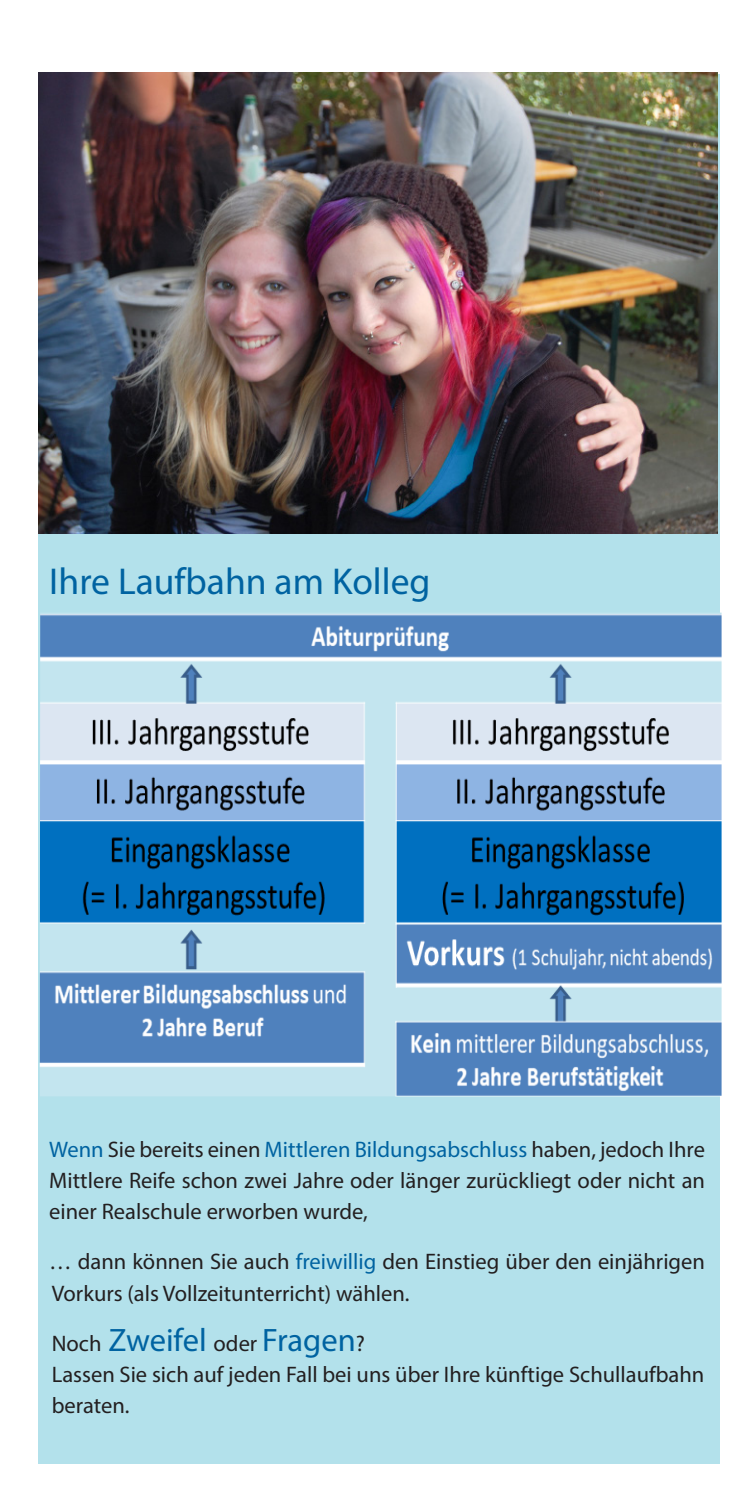
<style>
.page{position:relative;width:745px;height:1489px;background:#fff}
.page>*{position:absolute;margin:0;border:0;box-sizing:border-box;transform-origin:0 0}
.StN__Referat_9_10_5{font:37.5px "Myriad Pro";color:#0063a1}
.StN__Referat_9_10_5-2{font:32.5px "Myriad Pro";color:#0063a1}
.StN__Referat_9_10_5-3{font:22.5px/31.2px "Myriad Pro";color:#231f20}
.s1{color:#0063a1}
.s2{font-size:22.5px;color:#231f20}
</style>
<div class="page">
<div style="left:38px;top:74px;width:681px;height:1389px;background:#b3e1eb"></div>
<img style="left:38px;top:73px;width:679px;height:460px">
<img style="left:40px;top:612px;width:681px;height:484px">
<p class="StN__Referat_9_10_5" style="left:49px;top:558px;width:382px">Ihre Laufbahn am Kolleg</p>
<p class="StN__Referat_9_10_5-3" style="left:49px;top:1133px;width:657px;text-align:justify"><span class="s1">Wenn</span> Sie bereits einen <span class="s1">Mittleren Bildungsabschluss</span> haben, jedoch Ihre Mittlere Reife schon zwei Jahre oder länger zurückliegt oder nicht an einer Realschule erworben wurde,</p>
<p class="StN__Referat_9_10_5-3" style="left:49px;top:1245px;width:657px">… dann können Sie auch <span class="s1">freiwillig</span> den Einstieg über den einjährigen<br>Vorkurs (als Vollzeitunterricht) wählen.</p>
<p class="StN__Referat_9_10_5-2" style="left:52px;top:1319px;width:314px"><span class="s2">Noch</span> Zweifel <span class="s2">oder</span> Fragen<span class="s2">?</span></p>
<p class="StN__Referat_9_10_5-3" style="left:52px;top:1358px;width:653px">Lassen Sie sich auf jeden Fall bei uns über Ihre künftige Schullaufbahn beraten.</p>
</div>
